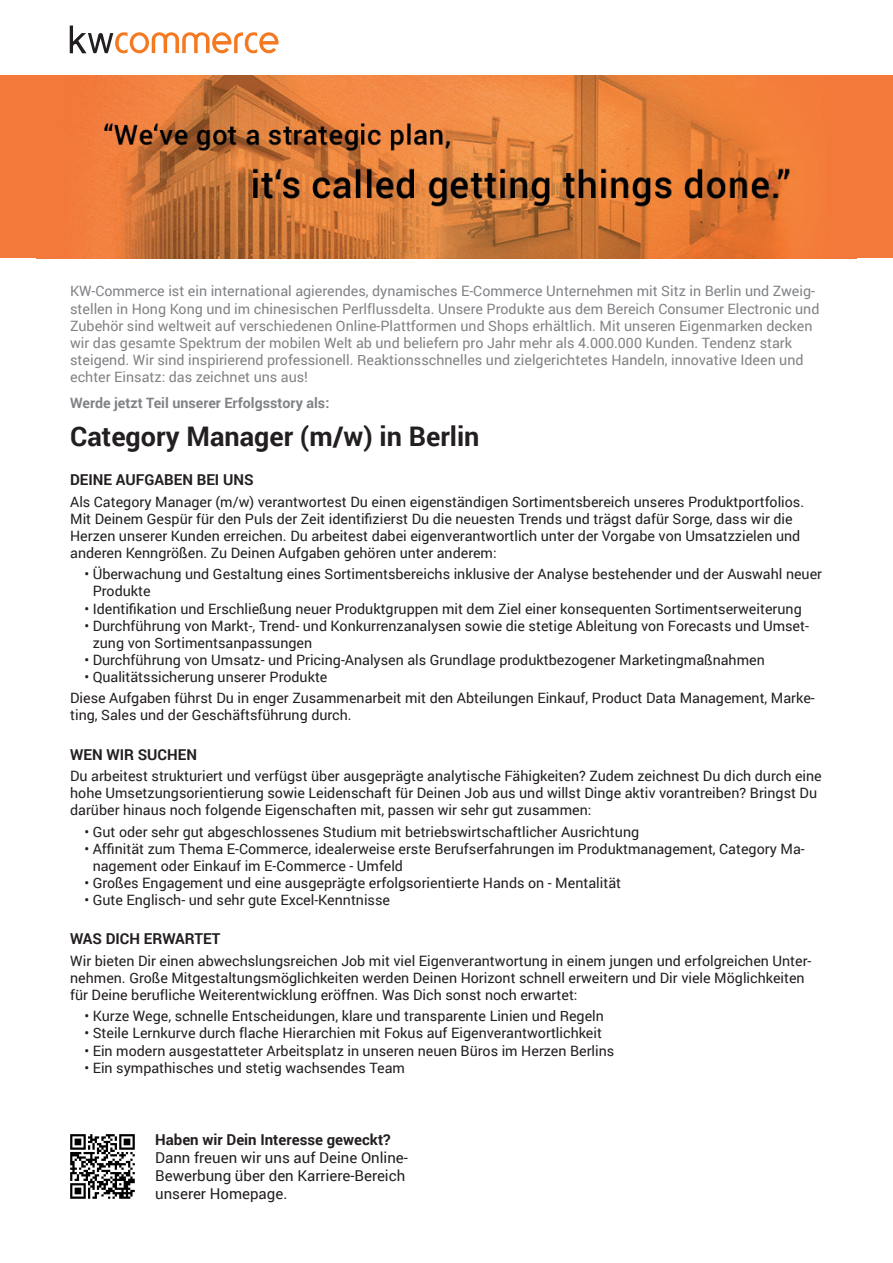
<style>
.page{position:relative;width:893px;height:1263px;background:#fff}
.page>*{position:absolute;margin:0;border:0;box-sizing:border-box;transform-origin:0 0}
.Überschrift{font:700 27px "Roboto";color:#231f20}
.t1{font:15px/18px "Roboto";color:#231f20}
.Unterüberschrift{font:700 15px "Roboto";color:#231f20}
.Fließtext{font:14.25px/17.1px "Roboto";color:#231f20}
.t2{font:14.25px/17.1px "Roboto";color:#808285}
.t3{font:700 14.25px "Roboto";color:#808285}
</style>
<div class="page">
<div style="left:0;top:75px;width:893px;height:183px;background:#f3793a"></div>
<svg style="left:70px;top:26px;width:209px;height:27px"></svg>
<img style="left:88px;top:75px;width:709px;height:183px">
<svg style="left:70px;top:1134px;width:65px;height:65px"></svg>
<p class="t2" style="left:70px;top:282px;width:751px">KW-Commerce ist ein international agierendes, dynamisches E-Commerce Unternehmen mit Sitz in Berlin und Zweig&shy;stellen in Hong Kong und im chinesischen Perlflussdelta. Unsere Produkte aus dem Bereich Consumer Electronic und Zubehör sind weltweit auf verschiedenen Online-Plattformen und Shops erhältlich. Mit unseren Eigenmarken decken wir das gesamte Spektrum der mobilen Welt ab und beliefern pro Jahr mehr als 4.000.000 Kunden. Tendenz stark steigend. Wir sind inspirierend professionell. Reaktionsschnelles und zielgerichtetes Handeln, innovative Ideen und echter Einsatz: das zeichnet uns aus!</p>
<p class="t3" style="left:70px;top:393px;width:261px">Werde jetzt Teil unserer Erfolgsstory als:</p>
<p class="Überschrift" style="left:70px;top:417px;width:411px">Category Manager (m/w) in Berlin</p>
<p class="Unterüberschrift" style="left:70px;top:469px;width:185px">DEINE AUFGABEN BEI UNS</p>
<p class="Fließtext" style="left:70px;top:492px;width:736px">Als Category Manager (m/w) verantwortest Du einen eigenständigen Sortimentsbereich unseres Produktportfolios.<br>Mit Deinem Gespür für den Puls der Zeit identifizierst Du die neuesten Trends und trägst dafür Sorge, dass wir die Herzen unserer Kunden erreichen. Du arbeitest dabei eigenverantwortlich unter der Vorgabe von Umsatzzielen und anderen Kenngrößen. Zu Deinen Aufgaben gehören unter anderem:</p>
<p class="Fließtext" style="left:93px;top:565px;width:731px;text-indent:-8px">• Überwachung und Gestaltung eines Sortimentsbereichs inklusive der Analyse bestehender und der Auswahl neuer<br>Produkte</p>
<p class="Fließtext" style="left:84px;top:599px;width:719px">• Identifikation und Erschließung neuer Produktgruppen mit dem Ziel einer konsequenten Sortimentserweiterung</p>
<p class="Fließtext" style="left:93px;top:616px;width:718px;text-indent:-8px">• Durchführung von Markt-, Trend- und Konkurrenzanalysen sowie die stetige Ableitung von Forecasts und Umset&shy;zung von Sortimentsanpassungen</p>
<p class="Fließtext" style="left:84px;top:651px;width:682px">• Durchführung von Umsatz- und Pricing-Analysen als Grundlage produktbezogener Marketingmaßnahmen</p>
<p class="Fließtext" style="left:84px;top:668px;width:245px">• Qualitätssicherung unserer Produkte</p>
<p class="Fließtext" style="left:70px;top:689px;width:746px">Diese Aufgaben führst Du in enger Zusammenarbeit mit den Abteilungen Einkauf, Product Data Management, Marke&shy;ting, Sales und der Geschäftsführung durch.</p>
<p class="Unterüberschrift" style="left:70px;top:744px;width:128px">WEN WIR SUCHEN</p>
<p class="Fließtext" style="left:70px;top:767px;width:753px">Du arbeitest strukturiert und verfügst über ausgeprägte analytische Fähigkeiten? Zudem zeichnest Du dich durch eine hohe Umsetzungsorientierung sowie Leidenschaft für Deinen Job aus und willst Dinge aktiv vorantreiben? Bringst Du darüber hinaus noch folgende Eigenschaften mit, passen wir sehr gut zusammen:</p>
<p class="Fließtext" style="left:84px;top:822px;width:556px">• Gut oder sehr gut abgeschlossenes Studium mit betriebswirtschaftlicher Ausrichtung</p>
<p class="Fließtext" style="left:93px;top:840px;width:714px;text-indent:-8px">• Affinität zum Thema E-Commerce, idealerweise erste Berufserfahrungen im Produktmanagement, Category Ma&shy;nagement oder Einkauf im E-Commerce - Umfeld</p>
<p class="Fließtext" style="left:84px;top:874px;width:538px">• Großes Engagement und eine ausgeprägte erfolgsorientierte Hands on - Mentalität</p>
<p class="Fließtext" style="left:84px;top:891px;width:307px">• Gute Englisch- und sehr gute Excel-Kenntnisse</p>
<p class="Unterüberschrift" style="left:70px;top:928px;width:152px">WAS DICH ERWARTET</p>
<p class="Fließtext" style="left:70px;top:952px;width:743px">Wir bieten Dir einen abwechslungsreichen Job mit viel Eigenverantwortung in einem jungen und erfolgreichen Unter&shy;nehmen. Große Mitgestaltungsmöglichkeiten werden Deinen Horizont schnell erweitern und Dir viele Möglichkeiten für Deine berufliche Weiterentwicklung eröffnen. Was Dich sonst noch erwartet:</p>
<p class="Fließtext" style="left:84px;top:1007px;width:521px">• Kurze Wege, schnelle Entscheidungen, klare und transparente Linien und Regeln</p>
<p class="Fließtext" style="left:84px;top:1024px;width:519px">• Steile Lernkurve durch flache Hierarchien mit Fokus auf Eigenverantwortlichkeit</p>
<p class="Fließtext" style="left:84px;top:1041px;width:531px">• Ein modern ausgestatteter Arbeitsplatz in unseren neuen Büros im Herzen Berlins</p>
<p class="Fließtext" style="left:84px;top:1058px;width:322px">• Ein sympathisches und stetig wachsendes Team</p>
<p class="Unterüberschrift" style="left:155px;top:1129px;width:237px">Haben wir Dein Interesse geweckt?</p>
<p class="t1" style="left:155px;top:1148px;width:254px">Dann freuen wir uns auf Deine Online-<br>Bewerbung über den Karriere-Bereich unserer Homepage.</p>
</div>
